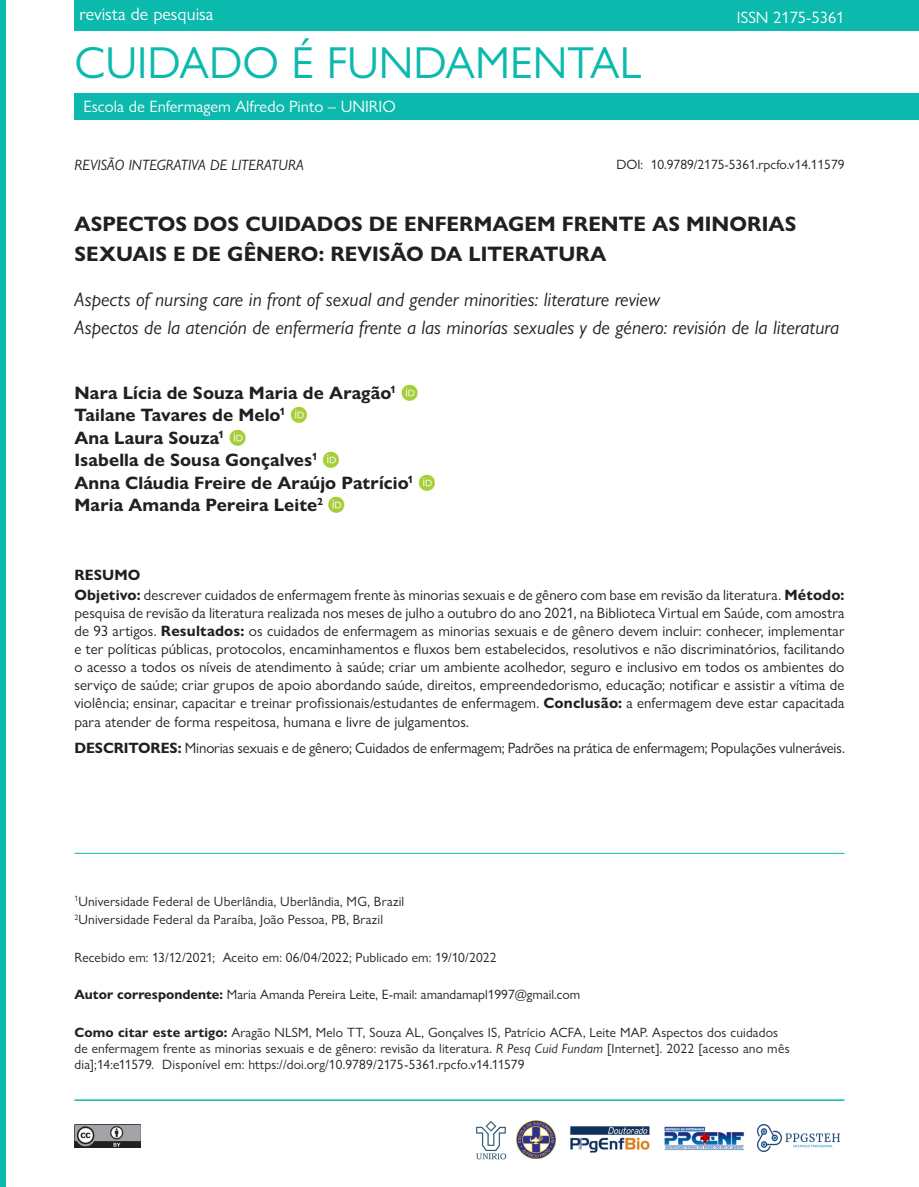
<style>
.page{position:relative;width:919px;height:1187px;background:#fff}
.page>*{position:absolute;margin:0;border:0;box-sizing:border-box;transform-origin:0 0}
.t1{font:45px "Gill Sans Nova";color:#0bb9ad}
.Título{font:700 21px/30px "Gill Sans Nova";color:#231f20}
.Títulos-traduzidos{font:italic 19.5px "Gill Sans Nova";color:#231f20}
.AUTORES{font:700 18px "Gill Sans Nova";letter-spacing:.005em;color:#231f20}
.t2{font:18px "Gill Sans Nova";color:#fff}
.t3{font:16.5px "Gill Sans Nova";color:#fff}
.ABSTRACT2{font:15px/18px "Gill Sans Nova";letter-spacing:.005em;color:#231f20;text-align:justify}
.KEY_WORDS1{font:15px "Gill Sans Nova";letter-spacing:-.005em;color:#231f20}
.t4{font:italic 15px "Gill Sans Nova";color:#231f20}
.ABSTRACT_1{font:700 15px "Gill Sans Nova";color:#231f20}
.CORRESPONDENTE-citar{font:13.5px/16.2px "Gill Sans Nova";letter-spacing:.01em;color:#231f20}
.AFILIACOES{font:13.5px "Gill Sans Nova";letter-spacing:.015em;color:#231f20}
.DATAS{font:13.5px "Gill Sans Nova";letter-spacing:.01em;color:#231f20}
.s1{font-weight:700}
.s2{font-style:italic}
</style>
<div class="page">
<div style="left:74px;top:0;width:844px;height:31px;background:#0bb9ad"></div>
<div style="left:74px;top:93px;width:844px;height:27px;background:#0bb9ad"></div>
<div style="left:0;top:0;width:5px;height:1186px;background:#0bb9ad"></div>
<img style="left:74px;top:1124px;width:66px;height:23px">
<hr style="left:74px;top:1099px;width:770px;height:1px;background:#0bb9ad">
<img style="left:476px;top:1121px;width:31px;height:39px">
<img style="left:570px;top:1126px;width:80px;height:27px">
<img style="left:664px;top:1126px;width:80px;height:25px">
<img style="left:516px;top:1120px;width:39px;height:38px">
<img style="left:757px;top:1124px;width:82px;height:27px">
<hr style="left:74px;top:852px;width:770px;height:1px;background:#0bb9ad">
<p class="t2" style="left:79px;top:3px;width:135px">revista de pesquisa</p>
<h1 class="t1" style="left:74px;top:35px;width:568px">CUIDADO É FUNDAMENTAL</h1>
<p class="t3" style="left:84px;top:97px;width:313px">Escola de Enfermagem Alfredo Pinto – UNIRIO</p>
<p class="t3" style="left:736px;top:7px;width:109px">ISSN 2175-5361</p>
<p class="t4" style="left:74px;top:156px;width:231px">REVISÃO INTEGRATIVA DE LITERATURA</p>
<p class="CORRESPONDENTE-citar" style="left:616px;top:156px;width:230px">DOI: 10.9789/2175-5361.rpcfo.v14.11579</p>
<p class="Título" style="left:74px;top:209px;width:723px">ASPECTOS DOS CUIDADOS DE ENFERMAGEM FRENTE AS MINORIAS<br>SEXUAIS E DE GÊNERO: REVISÃO DA LITERATURA</p>
<p class="Títulos-traduzidos" style="left:74px;top:287px;width:587px">Aspects of nursing care in front of sexual and gender minorities: literature review</p>
<p class="Títulos-traduzidos" style="left:74px;top:315px;width:766px">Aspectos de la atención de enfermería frente a las minorías sexuales y de género: revisión de la literatura</p>
<p class="AUTORES" style="left:74px;top:381px;width:323px">Nara Lícia de Souza Maria de Aragão<sup>1</sup></p>
<p class="AUTORES" style="left:74px;top:404px;width:212px">Tailane Tavares de Melo<sup>1</sup></p>
<p class="AUTORES" style="left:74px;top:426px;width:151px">Ana Laura Souza<sup>1</sup></p>
<p class="AUTORES" style="left:74px;top:449px;width:245px">Isabella de Sousa Gonçalves<sup>1</sup></p>
<p class="AUTORES" style="left:74px;top:471px;width:340px">Anna Cláudia Freire de Araújo Patrício<sup>1</sup></p>
<p class="AUTORES" style="left:74px;top:494px;width:250px">Maria Amanda Pereira Leite<sup>2</sup></p>
<p class="ABSTRACT_1" style="left:74px;top:566px;width:67px">RESUMO</p>
<p class="ABSTRACT2" style="left:74px;top:586px;width:771px"><span class="s1">Objetivo:</span> descrever cuidados de enfermagem frente às minorias sexuais e de gênero com base em revisão da literatura. <span class="s1">Método: </span>pesquisa de revisão da literatura realizada nos meses de julho a outubro do ano 2021, na Biblioteca Virtual em Saúde, com amostra de 93 artigos. <span class="s1">Resultados:</span> os cuidados de enfermagem as minorias sexuais e de gênero devem incluir: conhecer, implementar e ter políticas públicas, protocolos, encaminhamentos e fluxos bem estabelecidos, resolutivos e não discriminatórios, facilitando o acesso a todos os níveis de atendimento à saúde; criar um ambiente acolhedor, seguro e inclusivo em todos os ambientes do serviço de saúde; criar grupos de apoio abordando saúde, direitos, empreendedorismo, educação; notificar e assistir a vítima de violência; ensinar, capacitar e treinar profissionais/estudantes de enfermagem. <span class="s1">Conclusão:</span> a enfermagem deve estar capacitada para atender de forma respeitosa, humana e livre de julgamentos.</p>
<p class="KEY_WORDS1" style="left:74px;top:738px;width:771px"><span class="s1">DESCRITORES:</span> Minorias sexuais e de gênero; Cuidados de enfermagem; Padrões na prática de enfermagem; Populações vulneráveis.</p>
<p class="AFILIACOES" style="left:74px;top:892px;width:331px"><sup>1</sup>Universidade Federal de Uberlândia, Uberlândia, MG, Brazil</p>
<p class="AFILIACOES" style="left:74px;top:911px;width:310px"><sup>2</sup>Universidade Federal da Paraíba, João Pessoa, PB, Brazil</p>
<p class="DATAS" style="left:74px;top:948px;width:423px">Recebido em: 13/12/2021; Aceito em: 06/04/2022; Publicado em: 19/10/2022</p>
<p class="CORRESPONDENTE-citar" style="left:74px;top:986px;width:507px"><span class="s1">Autor correspondente:</span> Maria Amanda Pereira Leite, E-mail: amandamapl1997@gmail.com</p>
<p class="CORRESPONDENTE-citar" style="left:74px;top:1023px;width:716px"><span class="s1">Como citar este artigo:</span> Aragão NLSM, Melo TT, Souza AL, Gonçalves IS, Patrício ACFA, Leite MAP. Aspectos dos cuidados de enfermagem frente as minorias sexuais e de gênero: revisão da literatura. <span class="s2">R Pesq Cuid Fundam</span> [Internet]. 2022 [acesso ano mês dia];14:e11579. Disponível em: https://doi.org/10.9789/2175-5361.rpcfo.v14.11579</p>
</div>
